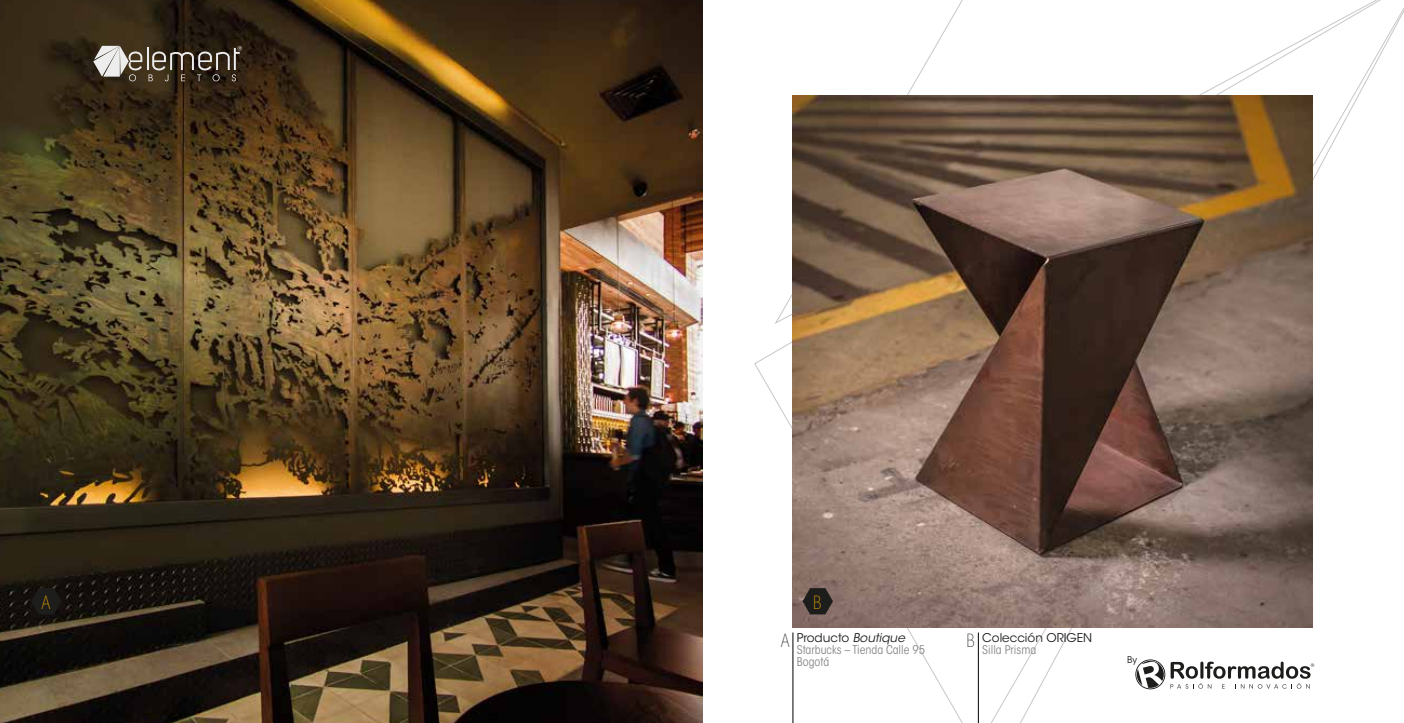
<style>
.page{position:relative;width:1404px;height:723px;background:#fff}
.page>*{position:absolute;margin:0;border:0;box-sizing:border-box;transform-origin:0 0}
.t1{font:200 condensed 18px "ITC Avant Garde Std";color:#f9b100}
.t2{font:condensed 12px/12px "ITC Avant Garde Std";color:#888887}
.t3{font:12px/12px "ITC Avant Garde Std";color:#1d1d1b}
.t4{font:9.3px "ITC Avant Garde Std";color:#1d1d1b}
.s1{font-weight:200;font-size:18px;color:#1d1d1b}
.s2{font-stretch:normal;color:#1d1d1b}
.s3{font-style:italic;font-stretch:normal;color:#1d1d1b}
.s4{font-weight:200;font-stretch:condensed;font-size:18px}
.s5{font-stretch:condensed;color:#888887}
</style>
<div class="page">
<svg style="left:754px;top:324px;width:561px;height:399px"></svg>
<svg style="left:775px;top:0;width:628px;height:324px"></svg>
<img style="left:793px;top:96px;width:518px;height:531px">
<hr style="left:792px;top:632px;width:1px;height:91px;background:#000">
<hr style="left:978px;top:632px;width:1px;height:91px;background:#000">
<svg style="left:802px;top:588px;width:30px;height:26px"></svg>
<img style="left:0;top:0;width:702px;height:723px">
<svg style="left:31px;top:588px;width:30px;height:26px"></svg>
<hr style="left:146px;top:48px;width:2px;height:22px;background:#ededed">
<svg style="left:148px;top:46px;width:94px;height:35px;background:#4d4337"></svg>
<svg style="left:93px;top:46px;width:49px;height:35px;background:#958e85"></svg>
<svg style="left:1135px;top:659px;width:178px;height:30px"></svg>
<h1 class="t1" style="left:42px;top:592px;width:10px">A</h1>
<h1 class="t1" style="left:813px;top:592px;width:10px">B</h1>
<p class="t2" style="left:796px;top:631px;width:130px;text-indent:-16px"><span class="s1">A</span> <span class="s2">Producto</span> <span class="s3">Boutique<br></span>Starbucks – Tienda Calle 95<br>Bogotá</p>
<p class="t3" style="left:982px;top:631px;width:111px;text-indent:-16px"><span class="s4">B</span> Colección ORIGEN<br><span class="s5">Silla Prisma</span></p>
<p class="t4" style="left:1127px;top:654px;width:12px">By</p>
</div>
